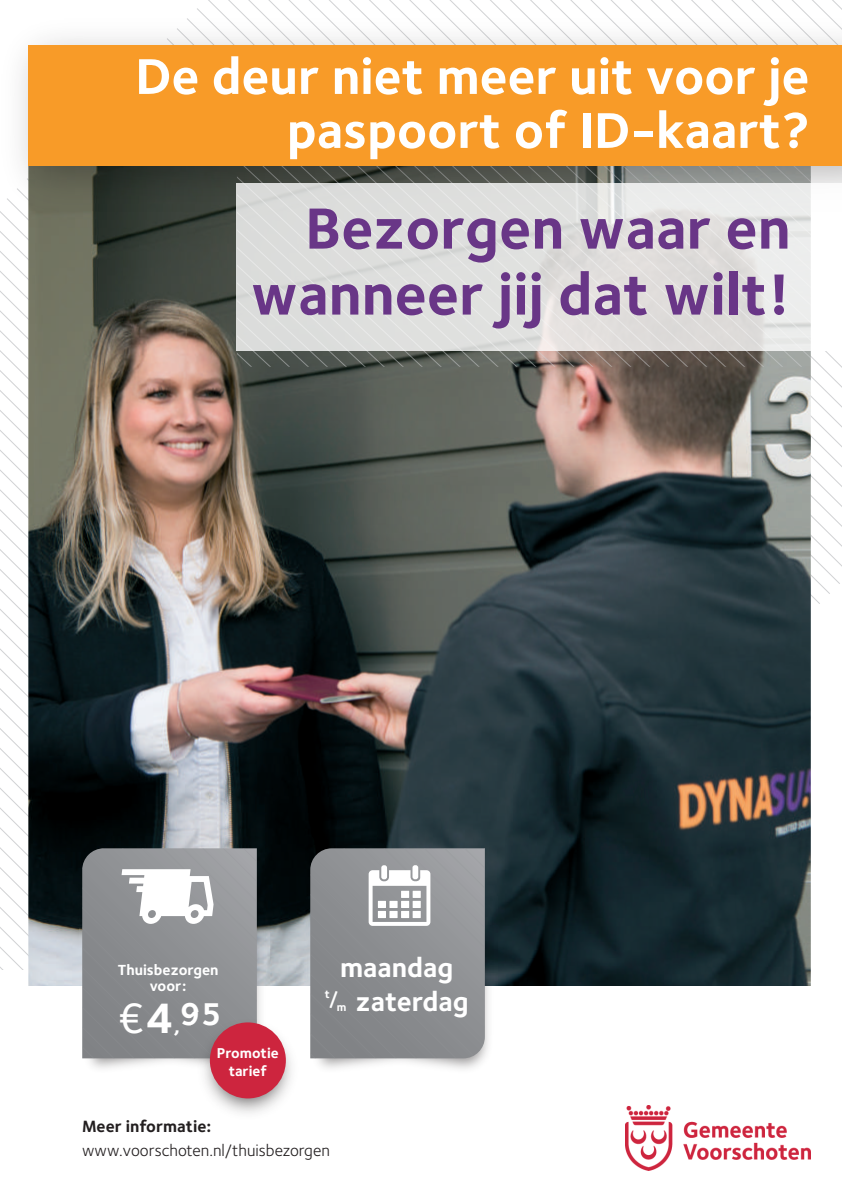
<style>
.page{position:relative;width:842px;height:1191px;background:#fff}
.page>*{position:absolute;margin:0;border:0;box-sizing:border-box;transform-origin:0 0}
.t1{font:700 60px/66px "Foundry Sterling";color:#693687;text-align:right}
.t2{font:700 52px/54px "Foundry Sterling";color:#fff;text-align:right}
.t3{font:700 32.6px "Foundry Sterling";color:#fff}
.t4{font:700 28px "Foundry Sterling";color:#fff}
.t5{font:17px "Foundry Sterling";color:#231f20}
.t6{font:700 17px "Foundry Sterling";color:#231f20}
.t7{font:700 15.2px/16px "Foundry Sterling";color:#fff;text-align:center}
.t8{font:700 14.8px/18px "Foundry Sterling";color:#fff;text-align:center}
.t9{font:700 11.6px "Foundry Sterling";color:#fff}
.s1{font-weight:500;font-size:44px}
.s2{font-size:44px}
.s3{font-size:20px}
</style>
<div class="page">
<img style="left:28px;top:227px;width:783px;height:759px">
<img style="left:307px;top:896px;width:191px;height:173px">
<img style="left:79px;top:896px;width:191px;height:173px">
<svg style="left:237px;top:354px;width:574px;height:13px;background:#65635c"></svg>
<img style="left:0;top:4px;width:842px;height:223px">
<div style="left:28px;top:45px;width:814px;height:121px;background:#f89b28"></div>
<svg style="left:233px;top:180px;width:609px;height:174px;background:#dddddb"></svg>
<svg style="left:310px;top:848px;width:175px;height:210px;background:#919396"></svg>
<div style="left:401px;top:890px;width:8px;height:8px;background:#fff"></div>
<div style="left:413px;top:890px;width:8px;height:8px;background:#fff"></div>
<div style="left:378px;top:901px;width:8px;height:7px;background:#fff"></div>
<div style="left:389px;top:901px;width:9px;height:7px;background:#fff"></div>
<div style="left:401px;top:901px;width:8px;height:7px;background:#fff"></div>
<div style="left:413px;top:901px;width:8px;height:7px;background:#fff"></div>
<div style="left:378px;top:911px;width:8px;height:7px;background:#fff"></div>
<div style="left:389px;top:911px;width:9px;height:7px;background:#fff"></div>
<div style="left:401px;top:911px;width:8px;height:7px;background:#fff"></div>
<div style="left:413px;top:911px;width:8px;height:7px;background:#fff"></div>
<svg style="left:82px;top:848px;width:175px;height:210px;background:#97999b"></svg>
<img style="left:625px;top:1105px;width:186px;height:65px">
<img style="left:191px;top:1012px;width:100px;height:101px">
<div style="left:210px;top:1022px;width:76px;height:76px;background:#cd253e;border-radius:50%"></div>
<p class="t2" style="left:135px;top:52px;width:675px">De deur niet meer uit voor je paspoort of ID-kaart?</p>
<p class="t1" style="left:251px;top:198px;width:541px">Bezorgen waar en wanneer jĳ dat wilt!</p>
<p class="t7" style="left:118px;top:962px;width:102px">Thuisbezorgen voor:</p>
<p class="t3" style="left:118px;top:994px;width:105px"><span class="s1">€</span><span class="s2">4</span><sub>,</sub>95</p>
<p class="t4" style="left:340px;top:951px;width:115px">maandag</p>
<p class="t9" style="left:325px;top:994px;width:23px">t<span class="s3">/</span>m</p>
<p class="t4" style="left:356px;top:984px;width:114px">zaterdag</p>
<p class="t8" style="left:217px;top:1044px;width:63px">Promotie tarief</p>
<p class="t6" style="left:82px;top:1116px;width:131px">Meer informatie:</p>
<p class="t5" style="left:82px;top:1140px;width:249px">www.voorschoten.nl/thuisbezorgen</p>
</div>
